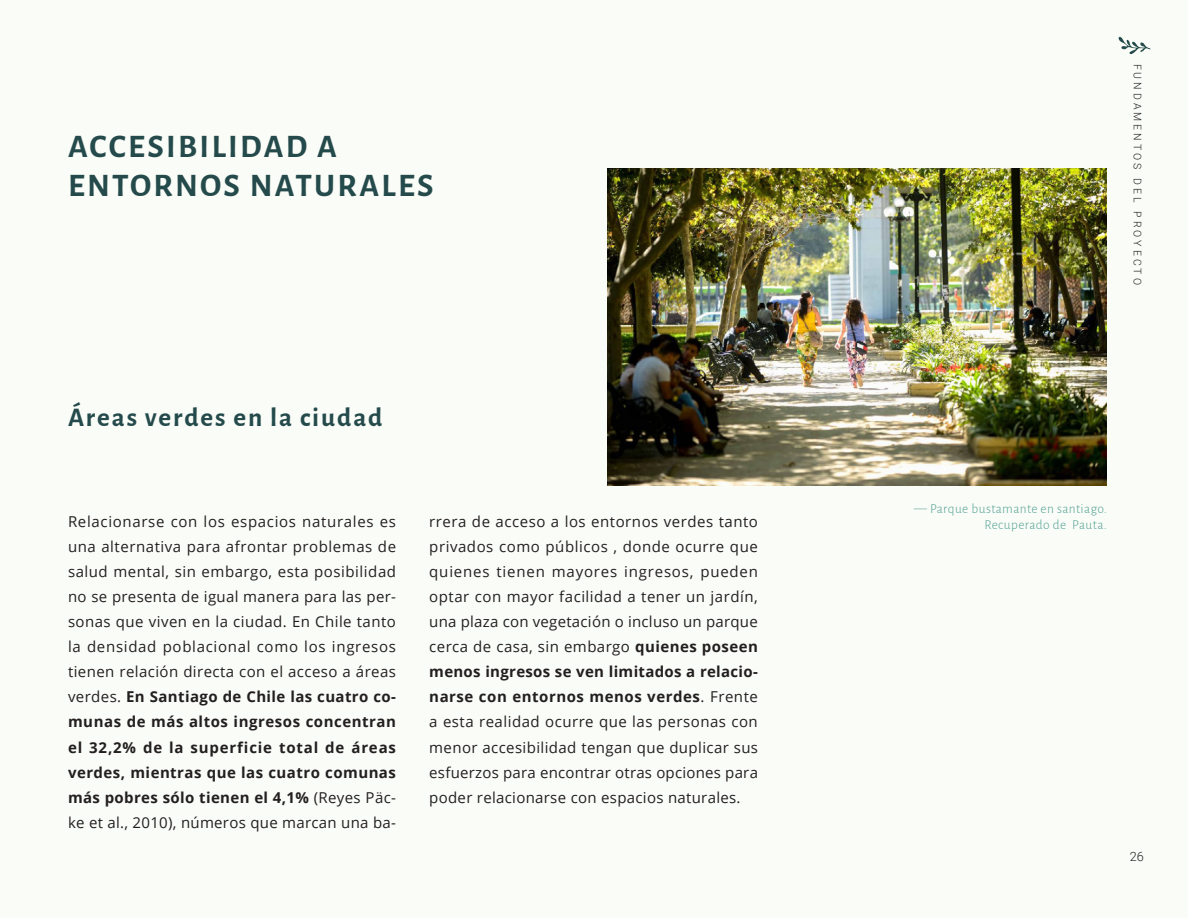
<style>
.page{position:relative;width:1188px;height:918px;background:#fff}
.page>*{position:absolute;margin:0;border:0;box-sizing:border-box;transform-origin:0 0}
.t1{font:700 33px "Alegreya Sans";letter-spacing:.07em;color:#244a4b}
.t2{font:700 27px "Alegreya Sans";letter-spacing:.07em;color:#244a4b}
.t3{font:15px/25px "Open Sans";letter-spacing:.02em;color:#231f20;text-align:justify}
.cita_rosa_izqiu{font:300 13.5px "Alegreya Sans";letter-spacing:.03em;color:#51a093}
.t4{font:300 12.75px "Roboto";color:#231f20}
.t5{font:300 10.5px "Roboto";letter-spacing:.29em;color:#231f20}
.s1{font-weight:700}
</style>
<div class="page">
<svg style="left:1118px;top:37px;width:33px;height:17px"></svg>
<img style="left:608px;top:168px;width:499px;height:318px">
<p class="t1" style="left:68px;top:122px;width:270px">ACCESIBILIDAD A</p>
<p class="t1" style="left:68px;top:162px;width:367px">ENTORNOS NATURALES</p>
<p class="t2" style="left:68px;top:398px;width:316px">Áreas verdes en la ciudad</p>
<p class="t3" style="left:68px;top:508px;width:330px">Relacionarse con los espacios naturales es una alternativa para afrontar problemas de salud mental, sin embargo, esta posibilidad no se presenta de igual manera para las per&shy;sonas que viven en la ciudad. En Chile tanto la densidad poblacional como los ingresos tienen relación directa con el acceso a áreas verdes. <span class="s1">En Santiago de Chile las cuatro co&shy;munas de más altos ingresos concentran el 32,2% de la superficie total de áreas verdes, mientras que las cuatro comunas más pobres sólo tienen el 4,1%</span> (Reyes Päc&shy;ke et al., 2010), números que marcan una ba-</p>
<p class="t3" style="left:429px;top:508px;width:330px">rrera de acceso a los entornos verdes tanto privados como públicos , donde ocurre que quienes tienen mayores ingresos, pueden optar con mayor facilidad a tener un jardín, una plaza con vegetación o incluso un parque cerca de casa, sin embargo <span class="s1">quienes poseen menos ingresos se ven limitados a relacio&shy;narse con entornos menos verdes</span>. Frente a esta realidad ocurre que las personas con menor accesibilidad tengan que duplicar sus esfuerzos para encontrar otras opciones para poder relacionarse con espacios naturales.</p>
<p class="t5" style="left:1145px;top:64px;width:223px;rotate:90deg">FUNDAMENTOS DEL PROYECTO</p>
<p class="cita_rosa_izqiu" style="left:914px;top:499px;width:194px">— Parque bustamante en santiago.</p>
<p class="cita_rosa_izqiu" style="left:985px;top:516px;width:124px">Recuperado de Pauta.</p>
<p class="t4" style="left:1130px;top:847px;width:16px">26</p>
</div>
